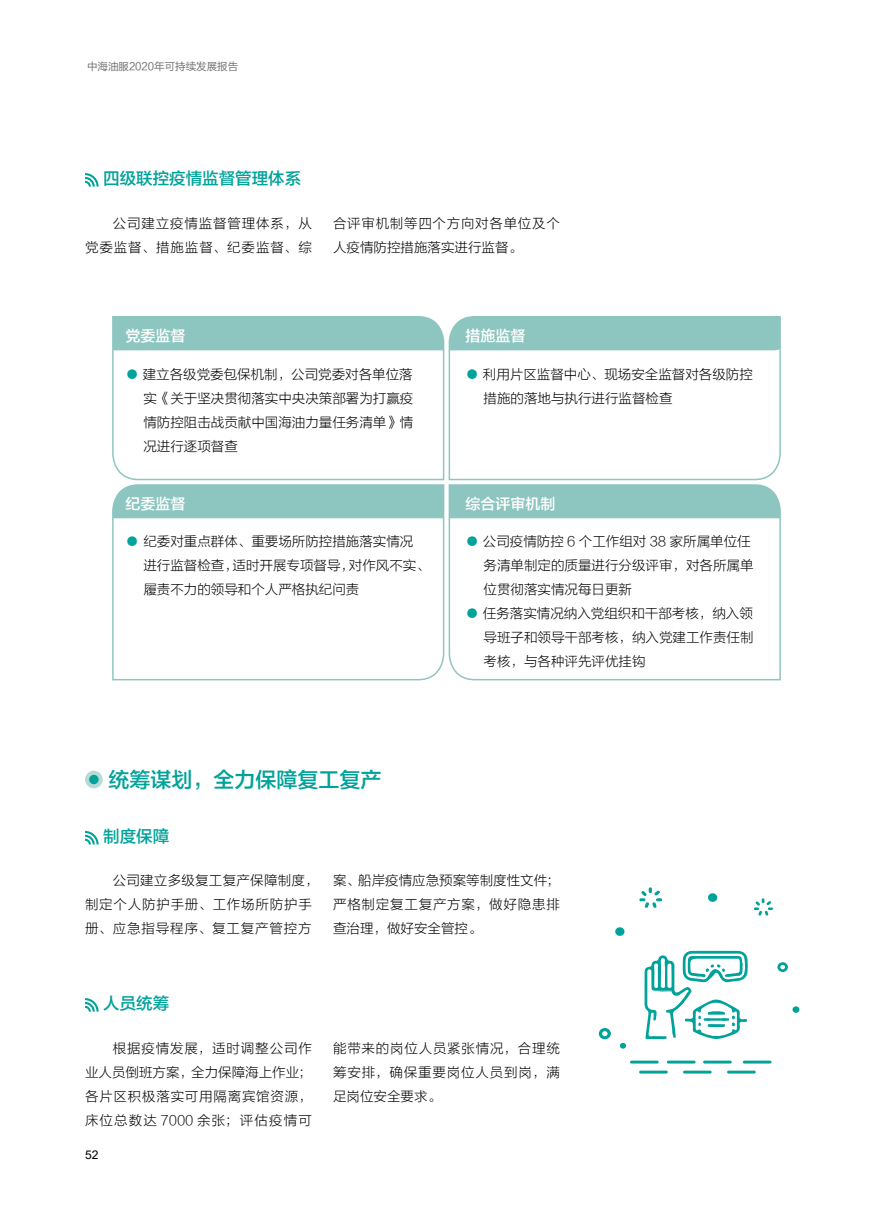
<style>
.page{position:relative;width:893px;height:1212px;background:#fff}
.page>*{position:absolute;margin:0;border:0;box-sizing:border-box;transform-origin:0 0}
.t1{font:21px "FZLTZHK GBK1 0";color:#00a29a}
.t2{font:16.5px "FZLTZHK GBK1 0";color:#00a29a}
.t3{font:15px "FZLTZHK GBK1 0";color:#fff}
.t4{font:13.5px/24px "FZLTKHK GBK1 0";color:#000;text-align:justify}
.t5{font:13.5px/24px "FZLTKHK GBK1 0";letter-spacing:.055em;color:#000}
.t6{font:13.5px/24px "FZLTKHK GBK1 0";letter-spacing:.065em;color:#000;text-align:right}
.t7{font:12px "Arial";color:#000}
.t8{font:10.5px "FZLTHK GBK1 0";color:#727171}
.s1{color:#00a29a}
</style>
<div class="page">
<div style="left:85px;top:771px;width:18px;height:17px;background:#b8dad6;border-radius:50%"></div>
<div style="left:89px;top:775px;width:10px;height:9px;background:#00a29a;border-radius:50%"></div>
<svg style="left:85px;top:831px;width:14px;height:13px"></svg>
<svg style="left:85px;top:998px;width:14px;height:13px"></svg>
<svg style="left:85px;top:173px;width:14px;height:14px"></svg>
<svg style="left:112px;top:316px;width:333px;height:165px"></svg>
<div style="left:113px;top:317px;width:332px;height:33px;background:#8dc6c1"></div>
<svg style="left:448px;top:316px;width:333px;height:165px"></svg>
<svg style="left:112px;top:484px;width:333px;height:197px"></svg>
<div style="left:113px;top:485px;width:332px;height:33px;background:#8dc6c1"></div>
<svg style="left:448px;top:484px;width:333px;height:197px"></svg>
<hr style="left:630px;top:1060px;width:29px;height:3px;background:#00a29a;border-radius:2px">
<hr style="left:667px;top:1060px;width:29px;height:3px;background:#00a29a;border-radius:2px">
<hr style="left:703px;top:1060px;width:29px;height:3px;background:#00a29a;border-radius:2px">
<hr style="left:743px;top:1060px;width:28px;height:3px;background:#00a29a;border-radius:2px">
<hr style="left:727px;top:1070px;width:29px;height:3px;background:#00a29a;border-radius:2px">
<hr style="left:683px;top:1070px;width:29px;height:3px;background:#00a29a;border-radius:2px">
<hr style="left:639px;top:1070px;width:29px;height:3px;background:#00a29a;border-radius:2px">
<svg style="left:639px;top:887px;width:23px;height:21px"></svg>
<svg style="left:599px;top:1028px;width:12px;height:11px"></svg>
<svg style="left:754px;top:898px;width:19px;height:18px"></svg>
<svg style="left:777px;top:962px;width:11px;height:10px"></svg>
<div style="left:615px;top:927px;width:9px;height:9px;background:#00a29a;border-radius:50%"></div>
<div style="left:792px;top:1006px;width:7px;height:7px;background:#00a29a;border-radius:50%"></div>
<div style="left:708px;top:893px;width:9px;height:9px;background:#00a29a;border-radius:50%"></div>
<svg style="left:620px;top:1043px;width:6px;height:5px"></svg>
<svg style="left:645px;top:951px;width:103px;height:89px"></svg>
<p class="t8" style="left:87px;top:60px;width:153px">中海油服2020年可持续发展报告</p>
<p class="t2" style="left:103px;top:169px;width:199px">四级联控疫情监督管理体系</p>
<p class="t6" style="left:85px;top:211px;width:228px">公司建立疫情监督管理体系，从<br>党委监督、措施监督、纪委监督、综</p>
<p class="t5" style="left:333px;top:211px;width:228px">合评审机制等四个方向对各单位及个人疫情防控措施落实进行监督。</p>
<p class="t3" style="left:125px;top:328px;width:61px">党委监督</p>
<p class="t3" style="left:466px;top:328px;width:61px">措施监督</p>
<p class="t4" style="left:143px;top:363px;width:272px;text-indent:-18px"><span class="s1">●</span> 建立各级党委包保机制，公司党委对各单位落实《关于坚决贯彻落实中央决策部署为打赢疫情防控阻击战贡献中国海油力量任务清单》情况进行逐项督查</p>
<p class="t4" style="left:484px;top:363px;width:271px;text-indent:-18px"><span class="s1">●</span> 利用片区监督中心、现场安全监督对各级防控措施的落地与执行进行监督检查</p>
<p class="t3" style="left:125px;top:495px;width:61px">纪委监督</p>
<p class="t3" style="left:466px;top:495px;width:91px">综合评审机制</p>
<p class="t4" style="left:143px;top:530px;width:288px;text-align:left;text-indent:-18px"><span class="s1">●</span> 纪委对重点群体、重要场所防控措施落实情况进行监督检查，适时开展专项督导，对作风不实、履责不力的领导和个人严格执纪问责</p>
<p class="t4" style="left:484px;top:530px;width:271px;text-align:left;text-indent:-18px"><span class="s1">●</span> 公司疫情防控 6 个工作组对 38 家所属单位任务清单制定的质量进行分级评审，对各所属单位贯彻落实情况每日更新</p>
<p class="t4" style="left:484px;top:602px;width:271px;text-indent:-18px"><span class="s1">●</span> 任务落实情况纳入党组织和干部考核，纳入领导班子和领导干部考核，纳入党建工作责任制考核，与各种评先评优挂钩</p>
<h1 class="t1" style="left:109px;top:768px;width:274px">统筹谋划，全力保障复工复产</h1>
<p class="t2" style="left:103px;top:827px;width:68px">制度保障</p>
<p class="t5" style="left:85px;top:869px;width:235px;text-indent:28px">公司建立多级复工复产保障制度，制定个人防护手册、工作场所防护手册、应急指导程序、复工复产管控方</p>
<p class="t4" style="left:333px;top:869px;width:228px">案、船岸疫情应急预案等制度性文件；严格制定复工复产方案，做好隐患排查治理，做好安全管控。</p>
<p class="t2" style="left:103px;top:994px;width:68px">人员统筹</p>
<p class="t4" style="left:85px;top:1036px;width:228px;text-indent:28px">根据疫情发展，适时调整公司作业人员倒班方案，全力保障海上作业；各片区积极落实可用隔离宾馆资源，床位总数达 7000 余张；评估疫情可</p>
<p class="t7" style="left:85px;top:1146px;width:15px">52</p>
<p class="t4" style="left:333px;top:1036px;width:228px">能带来的岗位人员紧张情况，合理统筹安排，确保重要岗位人员到岗，满足岗位安全要求。</p>
</div>
